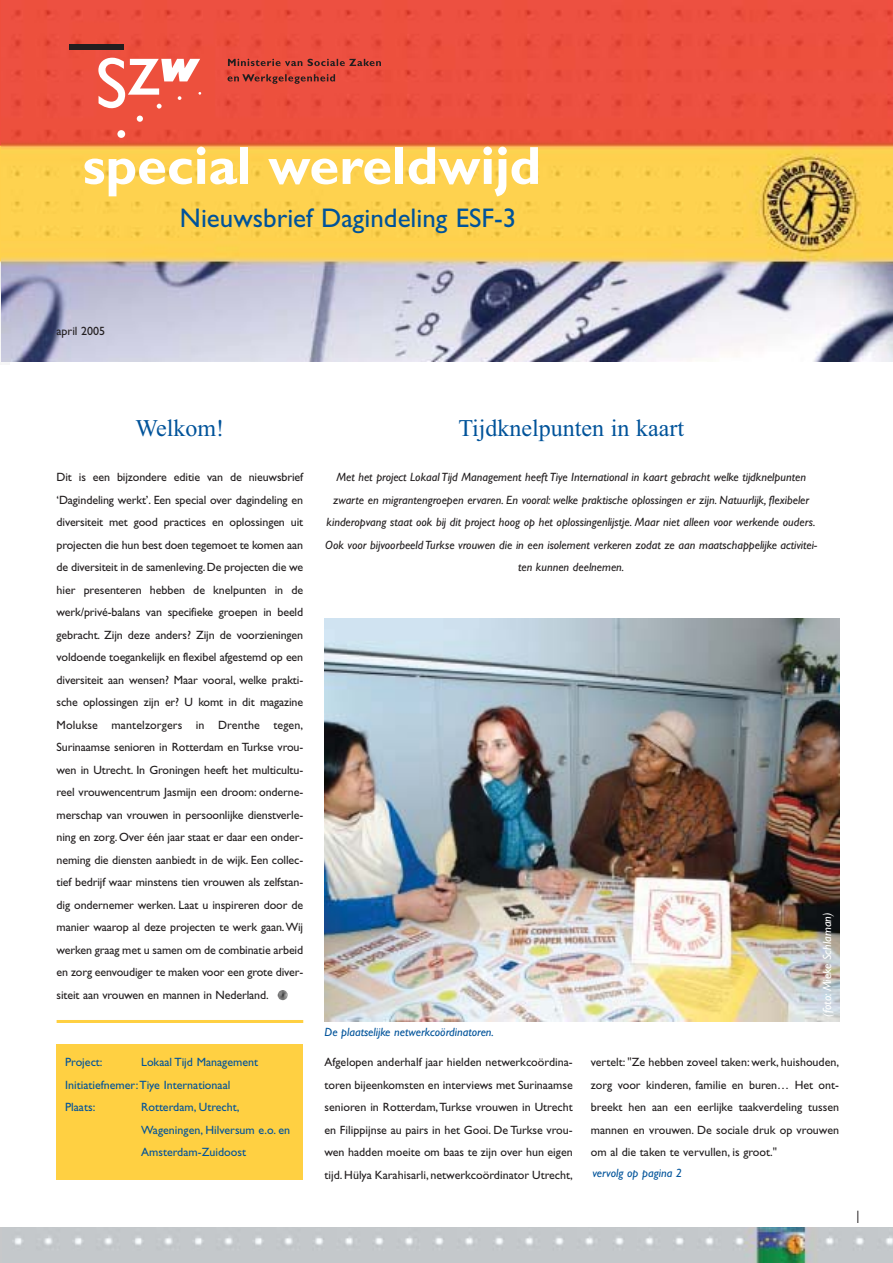
<style>
.page{position:relative;width:893px;height:1263px;background:#fff}
.page>*{position:absolute;margin:0;border:0;box-sizing:border-box;transform-origin:0 0}
.t1{font:700 54px "Gill Sans";color:#fff}
.t2{font:27px "Gill Sans";color:#00539a}
.t3{font:24px "Times New Roman";color:#00539a}
.t4{font:300 18px "Gill Sans";color:#221e1f}
.t5{font:12px/22.5px "Gill Sans";color:#221e1f;text-align:justify}
.t6{font:italic 12px/22.5px "Gill Sans";color:#221e1f;text-align:center}
.t7{font:12px/22.5px "Gill Sans";color:#00539a}
.t8{font:italic 12px "Gill Sans";color:#00539a}
.t9{font:italic 12px "Gill Sans";color:#fff}
</style>
<div class="page">
<img style="left:1px;top:0;width:891px;height:1263px">
<h1 class="t1" style="left:83px;top:147px;width:460px">special wereldwijd</h1>
<h2 class="t2" style="left:180px;top:209px;width:338px">Nieuwsbrief Dagindeling ESF-3</h2>
<p class="t5" style="left:57px;top:321px;width:50px">april 2005</p>
<h3 class="t3" style="left:136px;top:414px;width:90px">Welkom!</h3>
<p class="t5" style="left:57px;top:468px;width:248px">Dit is een bijzondere editie van de nieuwsbrief ‘Dagindeling werkt’. Een special over dagindeling en diversiteit met good practices en oplossingen uit projecten die hun best doen tegemoet te komen aan de diversiteit in de samenleving.De projecten die we hier presenteren hebben de knelpunten in de werk/privé-balans van specifieke groepen in beeld gebracht. Zijn deze anders? Zijn de voorzieningen voldoende toegankelijk en flexibel afgestemd op een diversiteit aan wensen? Maar vooral, welke prakti&shy;sche oplossingen zijn er? U komt in dit magazine Molukse mantelzorgers in Drenthe tegen, Surinaamse senioren in Rotterdam en Turkse vrou&shy;wen in Utrecht. In Groningen heeft het multicultu&shy;reel vrouwencentrum Jasmijn een droom: onderne&shy;merschap van vrouwen in persoonlijke dienstverle&shy;ning en zorg. Over één jaar staat er daar een onder&shy;neming die diensten aanbiedt in de wijk. Een collec&shy;tief bedrijf waar minstens tien vrouwen als zelfstan&shy;dig ondernemer werken. Laat u inspireren door de manier waarop al deze projecten te werk gaan.Wij werken graag met u samen om de combinatie arbeid en zorg eenvoudiger te maken voor een grote diver&shy;siteit aan vrouwen en mannen in Nederland.</p>
<p class="t7" style="left:65px;top:1053px;width:39px">Project:</p>
<p class="t7" style="left:65px;top:1053px;width:195px;text-indent:76px">Lokaal Tijd Management<br>Initiatiefnemer:Tiye Internationaal<br>Plaats:</p>
<p class="t7" style="left:141px;top:1098px;width:151px">Rotterdam, Utrecht,<br>Wageningen, Hilversum e.o. en<br>Amsterdam-Zuidoost</p>
<h3 class="t3" style="left:458px;top:414px;width:227px">Tijdknelpunten in kaart</h3>
<p class="t6" style="left:325px;top:468px;width:493px">Met het project Lokaal Tijd Management heeft Tiye International in kaart gebracht welke tijdknelpunten zwarte en migrantengroepen ervaren. En vooral: welke praktische oplossingen er zijn. Natuurlijk, flexibeler kinderopvang staat ook bij dit project hoog op het oplossingenlijstje. Maar niet alleen voor werkende ouders.<br>Ook voor bijvoorbeeld Turkse vrouwen die in een isolement verkeren zodat ze aan maatschappelijke activitei&shy;ten kunnen deelnemen.</p>
<p class="t8" style="left:324px;top:1028px;width:171px">De plaatselijke netwerkcoördinatoren.</p>
<p class="t9" style="left:823px;top:1017px;width:106px;rotate:-90deg">(foto: Mieke Schlaman)</p>
<p class="t5" style="left:324px;top:1053px;width:250px">Afgelopen anderhalf jaar hielden netwerkcoördina&shy;toren bijeenkomsten en interviews met Surinaamse senioren in Rotterdam,Turkse vrouwen in Utrecht en Filippijnse au pairs in het Gooi. De Turkse vrou&shy;wen hadden moeite om baas te zijn over hun eigen tijd. Hülya Karahisarli, netwerkcoördinator Utrecht,</p>
<p class="t5" style="left:591px;top:1053px;width:250px">vertelt: "Ze hebben zoveel taken: werk, huishouden, zorg voor kinderen, familie en buren… Het ont&shy;breekt hen aan een eerlijke taakverdeling tussen mannen en vrouwen. De sociale druk op vrouwen om al die taken te vervullen, is groot."</p>
<p class="t8" style="left:592px;top:1169px;width:91px">vervolg op pagina 2</p>
<h3 class="t4" style="left:853px;top:1211px;width:10px">1</h3>
</div>
